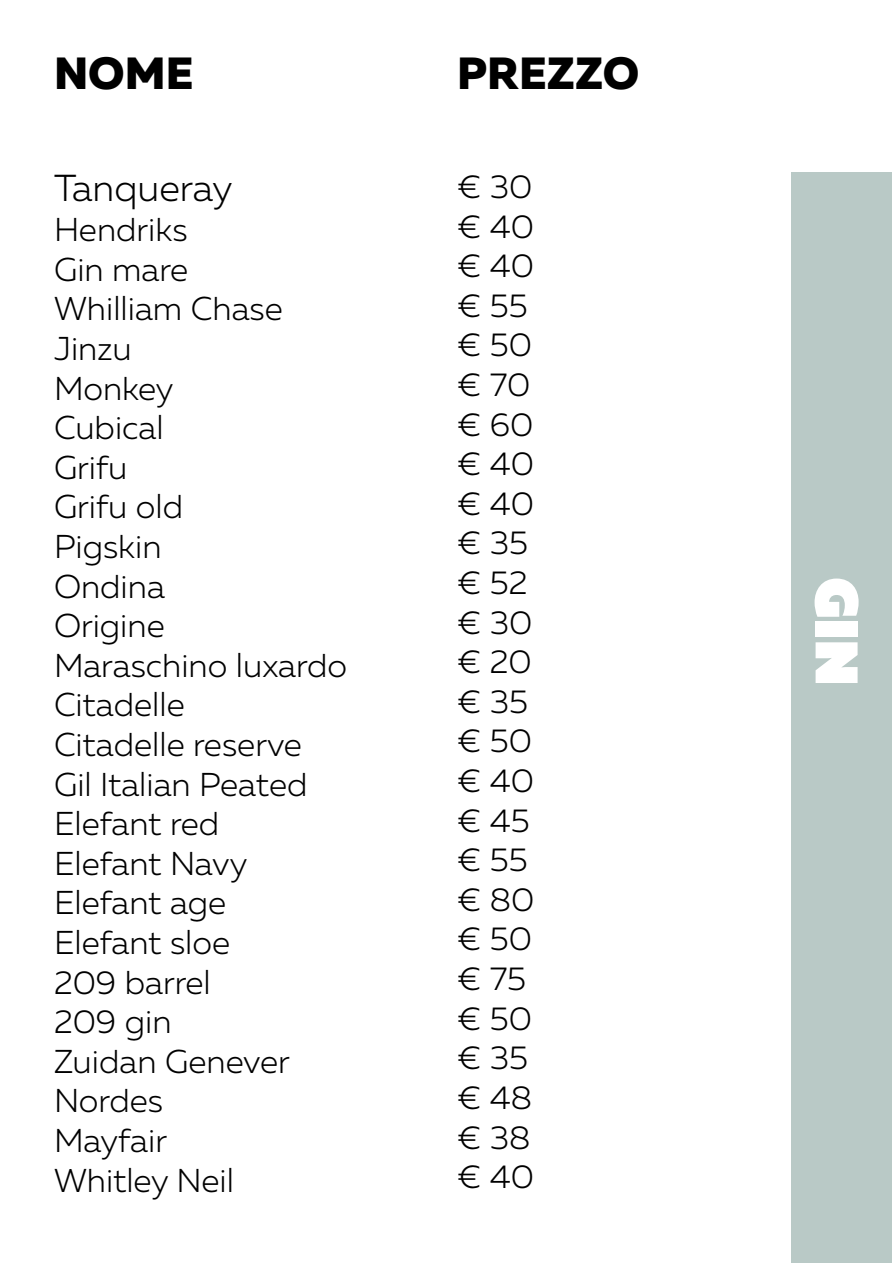
<style>
.page{position:relative;width:893px;height:1263px;background:#fff}
.page>*{position:absolute;margin:0;border:0;box-sizing:border-box;transform-origin:0 0}
.t1{font:800 60px "Muller";color:#fff}
.t2{font:800 45px "Muller";color:#000}
.t3{font:300 37.5px "Muller";color:#000}
.t4{font:300 33px/39.6px "Muller";color:#000}
</style>
<div class="page">
<div style="left:792px;top:172px;width:100px;height:1090px;background:#b9c9c6"></div>
<h2 class="t2" style="left:54px;top:45px;width:141px">NOME</h2>
<h2 class="t2" style="left:457px;top:45px;width:184px">PREZZO</h2>
<p class="t3" style="left:54px;top:166px;width:180px">Tanqueray</p>
<p class="t4" style="left:54px;top:210px;width:295px">Hendriks<br>Gin mare<br>Whilliam Chase<br>Jinzu<br>Monkey<br>Cubical<br>Grifu<br>Grifu old<br>Pigskin<br>Ondina<br>Origine<br>Maraschino luxardo<br>Citadelle<br>Citadelle reserve<br>Gil Italian Peated<br>Elefant red<br>Elefant Navy<br>Elefant age<br>Elefant sloe<br>209 barrel<br>209 gin<br>Zuidan Genever<br>Nordes<br>Mayfair<br>Whitley Neil</p>
<p class="t4" style="left:457px;top:166px;width:79px">€ 30 € 40 € 40 € 55 € 50 € 70 € 60 € 40 € 40 € 35 € 52 € 30 € 20 € 35 € 50 € 40 € 45 € 55 € 80 € 50 € 75 € 50 € 35 € 48 € 38 € 40</p>
<h1 class="t1" style="left:875px;top:577px;width:110px;rotate:90deg">GIN</h1>
</div>
